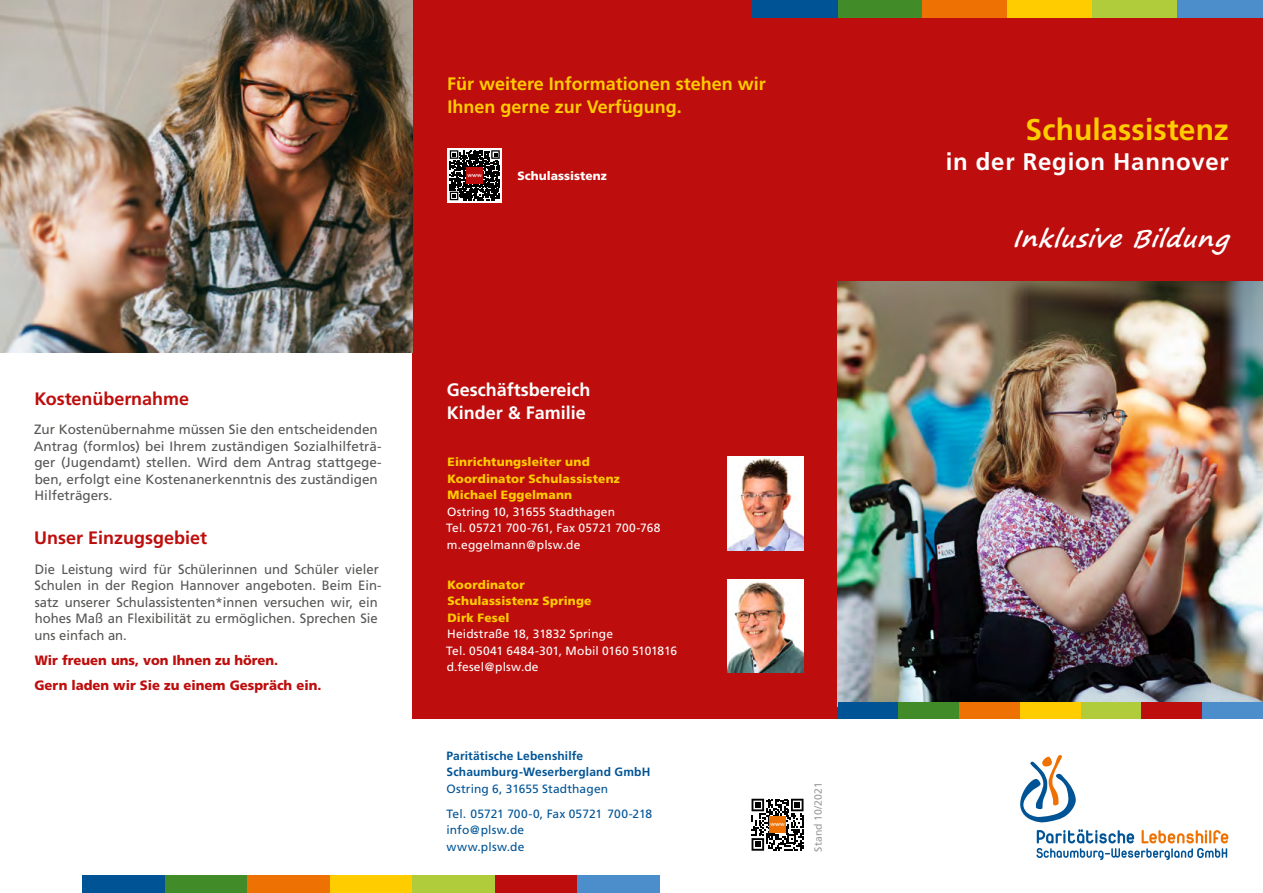
<style>
.page{position:relative;width:1263px;height:893px;background:#fff}
.page>*{position:absolute;margin:0;border:0;box-sizing:border-box;transform-origin:0 0}
.t1{font:700 30px "Frutiger";letter-spacing:.005em;color:#fc0}
.t2{font:700 24px "Frutiger";letter-spacing:.03em;color:#fff}
.t3{font:italic 700 24px "Segoe Print";color:#fff}
.t4{font:700 18px/22.5px "Frutiger";color:#fc0}
.t5{font:700 18px "Frutiger";color:#bd0e0d}
.t6{font:700 18px/22.5px "Frutiger";color:#fff}
.t7{font:13.5px/16.5px "Frutiger";color:#575756}
.t8{font:900 13.5px/25px "Frutiger";color:#bd0e0d}
.t9{font:12px/16.5px "Frutiger";letter-spacing:.01em;color:#fff}
.t10{font:900 12px/16.5px "Frutiger";letter-spacing:.01em;color:#fc0}
.t11{font:12px/25px "Frutiger";letter-spacing:.01em;color:#005496}
.t12{font:700 12px/16.5px "Frutiger";letter-spacing:.015em;color:#005496}
.t13{font:900 12px "Frutiger";color:#fff}
.t14{font:10.5px "Frutiger";color:#575756}
</style>
<div class="page">
<div style="left:412px;top:0;width:851px;height:719px;background:#bd0e0d"></div>
<div style="left:82px;top:876px;width:83px;height:17px;background:#005496"></div>
<div style="left:165px;top:876px;width:82px;height:17px;background:#418b28"></div>
<div style="left:247px;top:876px;width:83px;height:17px;background:#ee7203"></div>
<div style="left:330px;top:876px;width:82px;height:17px;background:#fc0"></div>
<div style="left:412px;top:876px;width:83px;height:17px;background:#b1cc3a"></div>
<div style="left:495px;top:876px;width:82px;height:17px;background:#bd0e0d"></div>
<div style="left:577px;top:876px;width:83px;height:17px;background:#4c8dcb"></div>
<svg style="left:751px;top:799px;width:52px;height:52px"></svg>
<img style="left:769px;top:817px;width:17px;height:16px">
<div style="left:838px;top:0;width:85px;height:17px;background:#418b28"></div>
<div style="left:923px;top:0;width:85px;height:17px;background:#ee7203"></div>
<div style="left:1008px;top:0;width:85px;height:17px;background:#fc0"></div>
<div style="left:1093px;top:0;width:85px;height:17px;background:#b1cc3a"></div>
<div style="left:1178px;top:0;width:85px;height:17px;background:#4c8dcb"></div>
<div style="left:753px;top:0;width:85px;height:17px;background:#005496"></div>
<img style="left:838px;top:281px;width:425px;height:421px">
<div style="left:838px;top:702px;width:60px;height:17px;background:#005496"></div>
<div style="left:898px;top:702px;width:61px;height:17px;background:#418b28"></div>
<div style="left:959px;top:702px;width:61px;height:17px;background:#ee7203"></div>
<div style="left:1081px;top:702px;width:61px;height:17px;background:#b1cc3a"></div>
<div style="left:1141px;top:702px;width:61px;height:17px;background:#bd0e0d"></div>
<div style="left:1202px;top:702px;width:61px;height:17px;background:#4c8dcb"></div>
<div style="left:1020px;top:702px;width:61px;height:17px;background:#fc0"></div>
<svg style="left:447px;top:148px;width:55px;height:55px"></svg>
<svg style="left:450px;top:150px;width:50px;height:50px"></svg>
<img style="left:467px;top:167px;width:16px;height:16px">
<img style="left:0;top:0;width:412px;height:353px">
<img style="left:727px;top:579px;width:77px;height:94px">
<img style="left:727px;top:457px;width:77px;height:93px">
<svg style="left:1020px;top:755px;width:56px;height:68px"></svg>
<svg style="left:1036px;top:829px;width:192px;height:31px"></svg>
<h3 class="t4" style="left:447px;top:73px;width:320px">Für weitere Informationen stehen wir<br>Ihnen gerne zur Verfügung.</h3>
<p class="t13" style="left:517px;top:169px;width:91px">Schulassistenz</p>
<h3 class="t5" style="left:34px;top:388px;width:156px">Kostenübernahme</h3>
<p class="t7" style="left:34px;top:421px;width:349px">Zur Kostenübernahme müssen Sie den entscheidenden Antrag (formlos) bei Ihrem zuständigen Sozialhilfeträ&shy;ger (Jugendamt) stellen. Wird dem Antrag stattgege&shy;ben, erfolgt eine Kostenanerkenntnis des zuständigen Hilfeträgers.</p>
<h3 class="t5" style="left:34px;top:527px;width:175px">Unser Einzugsgebiet</h3>
<p class="t7" style="left:35px;top:560px;width:348px">Die Leistung wird für Schülerinnen und Schüler vieler Schulen in der Region Hannover angeboten. Beim Ein&shy;satz unserer Schulassistenten*innen versuchen wir, ein hohes Maß an Flexibilität zu ermöglichen. Sprechen Sie uns einfach an.</p>
<p class="t8" style="left:34px;top:647px;width:288px">Wir freuen uns, von Ihnen zu hören.<br>Gern laden wir Sie zu einem Gespräch ein.</p>
<h3 class="t6" style="left:447px;top:379px;width:145px">Geschäftsbereich<br>Kinder &amp; Familie</h3>
<p class="t10" style="left:447px;top:454px;width:174px">Einrichtungsleiter und<br>Koordinator Schulassistenz<br>Michael Eggelmann</p>
<p class="t9" style="left:446px;top:503px;width:216px">Ostring 10, 31655 Stadthagen<br>Tel. 05721 700-761, Fax 05721 700-768 m.eggelmann@plsw.de</p>
<p class="t10" style="left:447px;top:576px;width:146px">Koordinator<br>Schulassistenz Springe<br>Dirk Fesel</p>
<p class="t9" style="left:446px;top:625px;width:232px">Heidstraße 18, 31832 Springe<br>Tel. 05041 6484-301, Mobil 0160 5101816 d.fesel@plsw.de</p>
<p class="t12" style="left:446px;top:748px;width:205px">Paritätische Lebenshilfe<br>Schaumburg-Weserbergland GmbH</p>
<p class="t11" style="left:446px;top:776px;width:207px">Ostring 6, 31655 Stadthagen<br>Tel. 05721 700-0, Fax 05721 700-218</p>
<p class="t11" style="left:446px;top:822px;width:79px;line-height:16.5px">info@ plsw.de www.plsw.de</p>
<p class="t14" style="left:812px;top:852px;width:71px;rotate:-90deg">Stand 10/2021</p>
<h1 class="t1" style="left:1025px;top:112px;width:205px">Schulassistenz</h1>
<h2 class="t2" style="left:946px;top:148px;width:285px">in der Region Hannover</h2>
<h2 class="t3" style="left:1012px;top:217px;width:217px">InklusiveBildung</h2>
</div>
